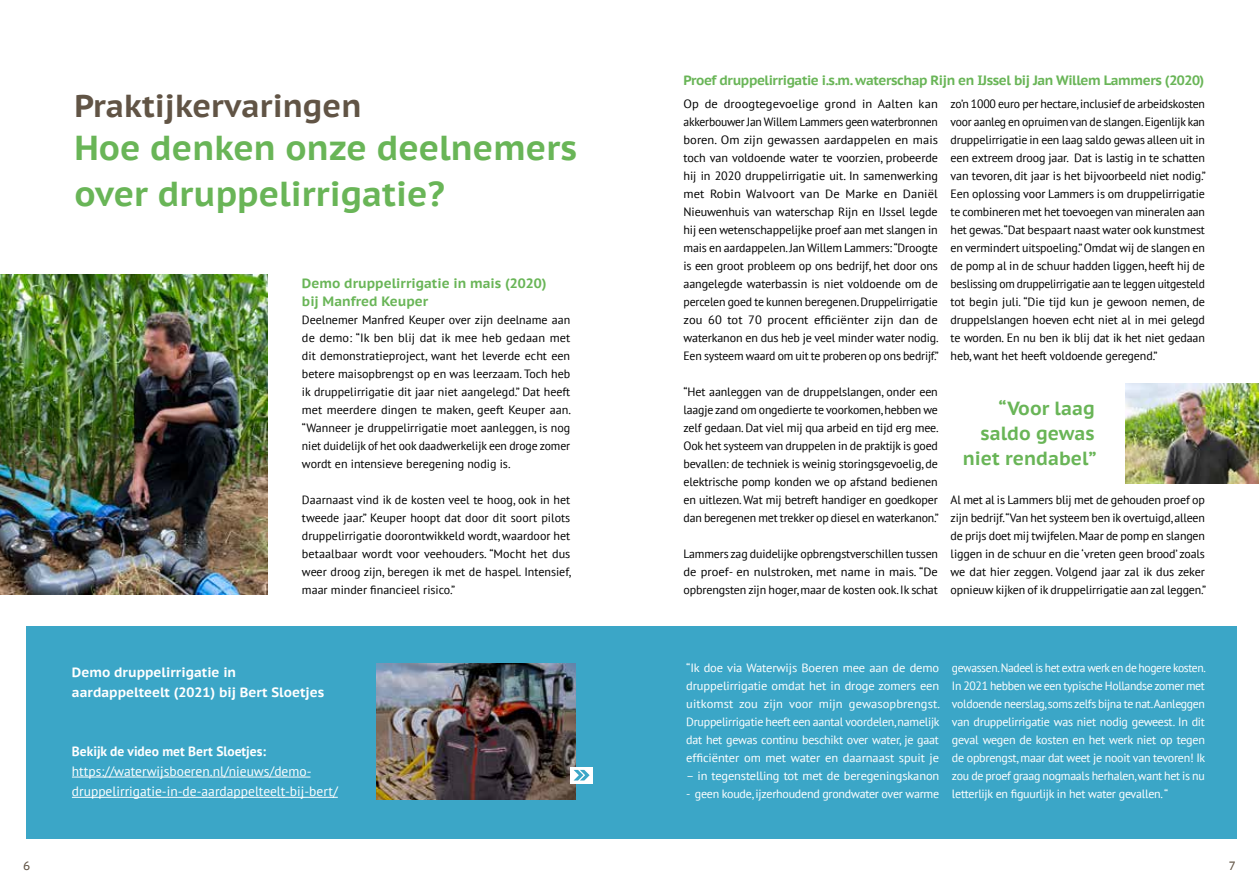
<style>
.page{position:relative;width:1259px;height:893px;background:#fff}
.page>*{position:absolute;margin:0;border:0;box-sizing:border-box;transform-origin:0 0}
.t1{font:700 34.5px/46px "PT Sans Caption";color:#69b557}
.t2{font:700 31.65px "PT Sans Caption";color:#615445}
.t3{font:700 19.05px/25.2px "PT Sans Caption";color:#69b557;text-align:right}
.t4{font:13.5px/20.2px "PT Sans";color:#fff}
.t5{font:700 13.5px "PT Sans Caption";letter-spacing:-.03em;color:#69b557}
.t6{font:700 13.5px/20.2px "PT Sans Caption";color:#fff}
.t7{font:700 13.5px/18px "PT Sans Caption";color:#69b557}
.t8{font:700 13.5px "PT Sans";color:#fff}
.t9{font:12px/18px "PT Sans";letter-spacing:-.01em;color:#000;text-align:justify}
.t10{font:12px/18px "PT Sans";letter-spacing:-.01em;color:#000;text-align:justify;scale:1.04 1}
.t11{font:12px/18px "PT Sans";letter-spacing:-.02em;color:#fff;text-align:justify;scale:.96 1}
.t12{font:12px/18px "PT Sans";letter-spacing:-.02em;color:#fff;text-align:justify;scale:1.04 1}
.t13{font:12px "PT Sans";letter-spacing:-.02em;color:#fff}
.t14{font:12px "PT Sans Caption";color:#615445}
</style>
<div class="page">
<img style="left:1125px;top:383px;width:134px;height:101px">
<div style="left:27px;top:626px;width:1209px;height:213px;background:#3ba6c7"></div>
<img style="left:0;top:274px;width:267px;height:320px">
<img style="left:377px;top:663px;width:198px;height:136px">
<hr style="left:72px;top:777px;width:238px;height:1px;background:#fff">
<hr style="left:72px;top:797px;width:266px;height:1px;background:#fff">
<svg style="left:570px;top:767px;width:23px;height:16px"></svg>
<svg style="left:573px;top:770px;width:16px;height:10px"></svg>
<h2 class="t2" style="left:74px;top:85px;width:289px">Praktijkervaringen</h2>
<h1 class="t1" style="left:74px;top:124px;width:504px">Hoe denken onze deelnemers over druppelirrigatie?</h1>
<p class="t7" style="left:302px;top:274px;width:246px">Demo druppelirrigatie in mais (2020) bij Manfred Keuper</p>
<p class="t9" style="left:302px;top:311px;width:271px">Deelnemer Manfred Keuper over zijn deelname aan de demo: “Ik ben blij dat ik mee heb gedaan met dit demonstratieproject, want het leverde echt een betere maisopbrengst op en was leerzaam. Toch heb ik druppelirrigatie dit jaar niet aangelegd.” Dat heeft met meerdere dingen te maken, geeft Keuper aan. “Wanneer je druppelirrigatie moet aanleggen, is nog niet duidelijk of het ook daadwerkelijk een droge zomer wordt en intensieve beregening nodig is.</p>
<p class="t9" style="left:302px;top:491px;width:271px">Daarnaast vind ik de kosten veel te hoog, ook in het tweede jaar.” Keuper hoopt dat door dit soort pilots druppelirrigatie doorontwikkeld wordt, waardoor het betaalbaar wordt voor veehouders. “Mocht het dus weer droog zijn, beregen ik met de haspel. Intensief, maar minder financieel risico.”</p>
<p class="t6" style="left:72px;top:662px;width:254px">Demo druppelirrigatie in aardappelteelt (2021) bij Bert Sloetjes</p>
<p class="t8" style="left:72px;top:742px;width:196px">Bekijk de video met Bert Sloetjes:</p>
<p class="t4" style="left:72px;top:761px;width:267px">https://waterwijsboeren.nl/nieuws/demo&shy;druppelirrigatie-in-de-aardappelteelt-bij-bert/</p>
<p class="t5" style="left:683px;top:71px;width:522px">Proef druppelirrigatie i.s.m. waterschap Rijn en IJssel bij Jan Willem Lammers (2020)</p>
<p class="t10" style="left:683px;top:95px;width:247px">Op de droogtegevoelige grond in Aalten kan akkerbouwer Jan Willem Lammers geen waterbronnen boren. Om zijn gewassen aardappelen en mais toch van voldoende water te voorzien, probeerde hij in 2020 druppelirrigatie uit. In samenwerking met Robin Walvoort van De Marke en Daniël Nieuwenhuis van waterschap Rijn en IJssel legde hij een wetenschappelijke proef aan met slangen in mais en aardappelen. Jan Willem Lammers: “Droogte is een groot probleem op ons bedrijf, het door ons aangelegde waterbassin is niet voldoende om de percelen goed te kunnen beregenen. Druppelirrigatie zou 60 tot 70 procent efficiënter zijn dan de waterkanon en dus heb je veel minder water nodig.<br>Een systeem waard om uit te proberen op ons bedrijf.”</p>
<p class="t9" style="left:683px;top:383px;width:257px">“Het aanleggen van de druppelslangen, onder een laagje zand om ongedierte te voorkomen, hebben we zelf gedaan. Dat viel mij qua arbeid en tijd erg mee.<br>Ook het systeem van druppelen in de praktijk is goed bevallen: de techniek is weinig storingsgevoelig, de elektrische pomp konden we op afstand bedienen en uitlezen. Wat mij betreft handiger en goedkoper dan beregenen met trekker op diesel en waterkanon.”</p>
<p class="t9" style="left:683px;top:545px;width:256px">Lammers zag duidelijke opbrengstverschillen tussen de proef- en nulstroken, met name in mais. “De opbrengsten zijn hoger, maar de kosten ook. Ik schat</p>
<p class="t9" style="left:950px;top:95px;width:257px">zo’n 1000 euro per hectare, inclusief de arbeidskosten voor aanleg en opruimen van de slangen. Eigenlijk kan druppelirrigatie in een laag saldo gewas alleen uit in een extreem droog jaar. Dat is lastig in te schatten van tevoren, dit jaar is het bijvoorbeeld niet nodig.” Een oplossing voor Lammers is om druppelirrigatie te combineren met het toevoegen van mineralen aan het gewas.“Dat bespaart naast water ook kunstmest en vermindert uitspoeling.” Omdat wij de slangen en de pomp al in de schuur hadden liggen, heeft hij de beslissing om druppelirrigatie aan te leggen uitgesteld tot begin juli. “Die tijd kun je gewoon nemen, de druppelslangen hoeven echt niet al in mei gelegd te worden. En nu ben ik blij dat ik het niet gedaan heb, want het heeft voldoende geregend.”</p>
<h3 class="t3" style="left:962px;top:395px;width:135px">“Voor laag saldo gewas niet rendabel”</h3>
<p class="t9" style="left:950px;top:491px;width:257px">Al met al is Lammers blij met de gehouden proef op zijn bedrijf.“Van het systeem ben ik overtuigd, alleen de prijs doet mij twijfelen. Maar de pomp en slangen liggen in de schuur en die ‘vreten geen brood’ zoals we dat hier zeggen. Volgend jaar zal ik dus zeker opnieuw kijken of ik druppelirrigatie aan zal leggen.”</p>
<p class="t12" style="left:686px;top:659px;width:246px">“Ik doe via Waterwijs Boeren mee aan de demo druppelirrigatie omdat het in droge zomers een uitkomst zou zijn voor mijn gewasopbrengst.<br>Druppelirrigatie heeft een aantal voordelen, namelijk dat het gewas continu beschikt over water, je gaat efficiënter om met water en daarnaast spuit je</p>
<p class="t13" style="left:686px;top:768px;width:254px">– in tegenstelling tot met de beregeningskanon</p>
<p class="t13" style="left:686px;top:786px;width:254px">- geen koude, ijzerhoudend grondwater over warme</p>
<p class="t11" style="left:952px;top:659px;width:266px">gewassen. Nadeel is het extra werk en de hogere kosten.<br>In 2021 hebben we een typische Hollandse zomer met voldoende neerslag, soms zelfs bijna te nat.Aanleggen van druppelirrigatie was niet nodig geweest. In dit geval wegen de kosten en het werk niet op tegen de opbrengst, maar dat weet je nooit van tevoren! Ik zou de proef graag nogmaals herhalen, want het is nu letterlijk en figuurlijk in het water gevallen. “</p>
<p class="t14" style="left:23px;top:858px;width:9px">6</p>
<p class="t14" style="left:1229px;top:858px;width:9px">7</p>
</div>
